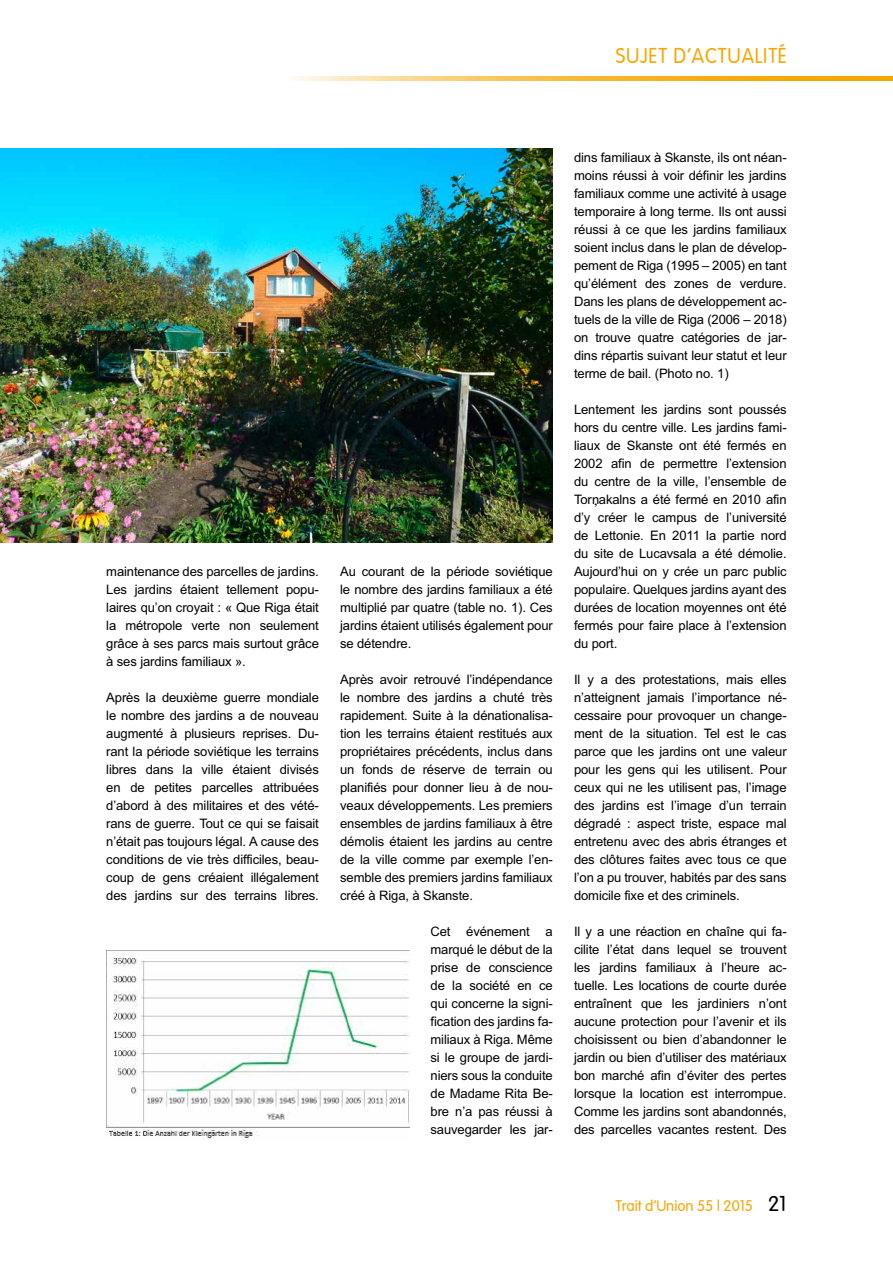
<style>
.page{position:relative;width:893px;height:1263px;background:#fff}
.page>*{position:absolute;margin:0;border:0;box-sizing:border-box;transform-origin:0 0}
.t1{font:21px "Vogue Plain";letter-spacing:.05em;color:#f7a600;scale:.95 1}
.t2{font:15px "Vogue Plain";color:#f7a600}
.t3{font:13.05px/18px "Arial";letter-spacing:-.01em;color:#000;text-align:justify}
.s1{font-family:"Centennial CE"}
.s2{font-size:21px;color:#000}
</style>
<div class="page">
<svg style="left:295px;top:77px;width:598px;height:4px;background:#f8bf4a"></svg>
<img style="left:106px;top:951px;width:303px;height:188px">
<img style="left:0;top:149px;width:553px;height:393px">
<h1 class="t1" style="left:616px;top:44px;width:181px">SUJET D’ACTUALITÉ</h1>
<p class="t3" style="left:106px;top:563px;width:214px">maintenance des parcelles de jardins.<br>Les jardins étaient tellement popu&shy;laires qu’on croyait : « Que Riga était la métropole verte non seulement grâce à ses parcs mais surtout grâce à ses jardins familiaux ».</p>
<p class="t3" style="left:106px;top:689px;width:214px">Après la deuxième guerre mondiale le nombre des jardins a de nouveau augmenté à plusieurs reprises. Du&shy;rant la période soviétique les terrains libres dans la ville étaient divisés en de petites parcelles attribuées d’abord à des militaires et des vété&shy;rans de guerre. Tout ce qui se faisait n’était pas toujours légal. A cause des conditions de vie très difficiles, beau&shy;coup de gens créaient illégalement des jardins sur des terrains libres.</p>
<p class="t3" style="left:340px;top:563px;width:214px">Au courant de la période soviétique le nombre des jardins familiaux a été multiplié par quatre (table no. 1). Ces jardins étaient utilisés également pour se détendre.</p>
<p class="t3" style="left:340px;top:671px;width:214px">Après avoir retrouvé l’indépendance le nombre des jardins a chuté très rapidement. Suite à la dénationalisa&shy;tion les terrains étaient restitués aux propriétaires précédents, inclus dans un fonds de réserve de terrain ou planifiés pour donner lieu à de nou&shy;veaux développements. Les premiers ensembles de jardins familiaux à être démolis étaient les jardins au centre de la ville comme par exemple l’en&shy;semble des premiers jardins familiaux créé à Riga, à Skanste.</p>
<p class="t3" style="left:431px;top:923px;width:124px">Cet événement a marqué le début de la prise de conscience de la société en ce qui concerne la signi&shy;fication des jardins fa&shy;miliaux à Riga. Même si le groupe de jardi&shy;niers sous la conduite de Madame Rita Be&shy;bre n’a pas réussi à sauvegarder les jar-</p>
<p class="t3" style="left:574px;top:149px;width:214px">dins familiaux à Skanste, ils ont néan&shy;moins réussi à voir définir les jardins familiaux comme une activité à usage temporaire à long terme. Ils ont aussi réussi à ce que les jardins familiaux soient inclus dans le plan de dévelop&shy;pement de Riga (1995 – 2005) en tant qu’élément des zones de verdure.<br>Dans les plans de développement ac&shy;tuels de la ville de Riga (2006 – 2018) on trouve quatre catégories de jar&shy;dins répartis suivant leur statut et leur terme de bail. (Photo no. 1)</p>
<p class="t3" style="left:574px;top:401px;width:214px">Lentement les jardins sont poussés hors du centre ville. Les jardins fami&shy;liaux de Skanste ont été fermés en 2002 afin de permettre l’extension du centre de la ville, l’ensemble de Torn<span class="s1">,</span>akalns a été fermé en 2010 afin d’y créer le campus de l’université de Lettonie. En 2011 la partie nord du site de Lucavsala a été démolie.<br>Aujourd’hui on y crée un parc public populaire. Quelques jardins ayant des durées de location moyennes ont été fermés pour faire place à l’extension du port.</p>
<p class="t3" style="left:574px;top:670px;width:214px">Il y a des protestations, mais elles n’atteignent jamais l’importance né&shy;cessaire pour provoquer un change&shy;ment de la situation. Tel est le cas parce que les jardins ont une valeur pour les gens qui les utilisent. Pour ceux qui ne les utilisent pas, l’image des jardins est l’image d’un terrain dégradé : aspect triste, espace mal entretenu avec des abris étranges et des clôtures faites avec tous ce que l’on a pu trouver, habités par des sans domicile fixe et des criminels.</p>
<p class="t3" style="left:574px;top:922px;width:214px">Il y a une réaction en chaîne qui fa&shy;cilite l’état dans lequel se trouvent les jardins familiaux à l’heure ac&shy;tuelle. Les locations de courte durée entraînent que les jardiniers n’ont aucune protection pour l’avenir et ils choisissent ou bien d’abandonner le jardin ou bien d’utiliser des matériaux bon marché afin d’éviter des pertes lorsque la location est interrompue.<br>Comme les jardins sont abandonnés, des parcelles vacantes restent. Des</p>
<p class="t2" style="left:615px;top:1197px;width:173px">Trait d’Union 55 | 2015 <span class="s2">21</span></p>
</div>
